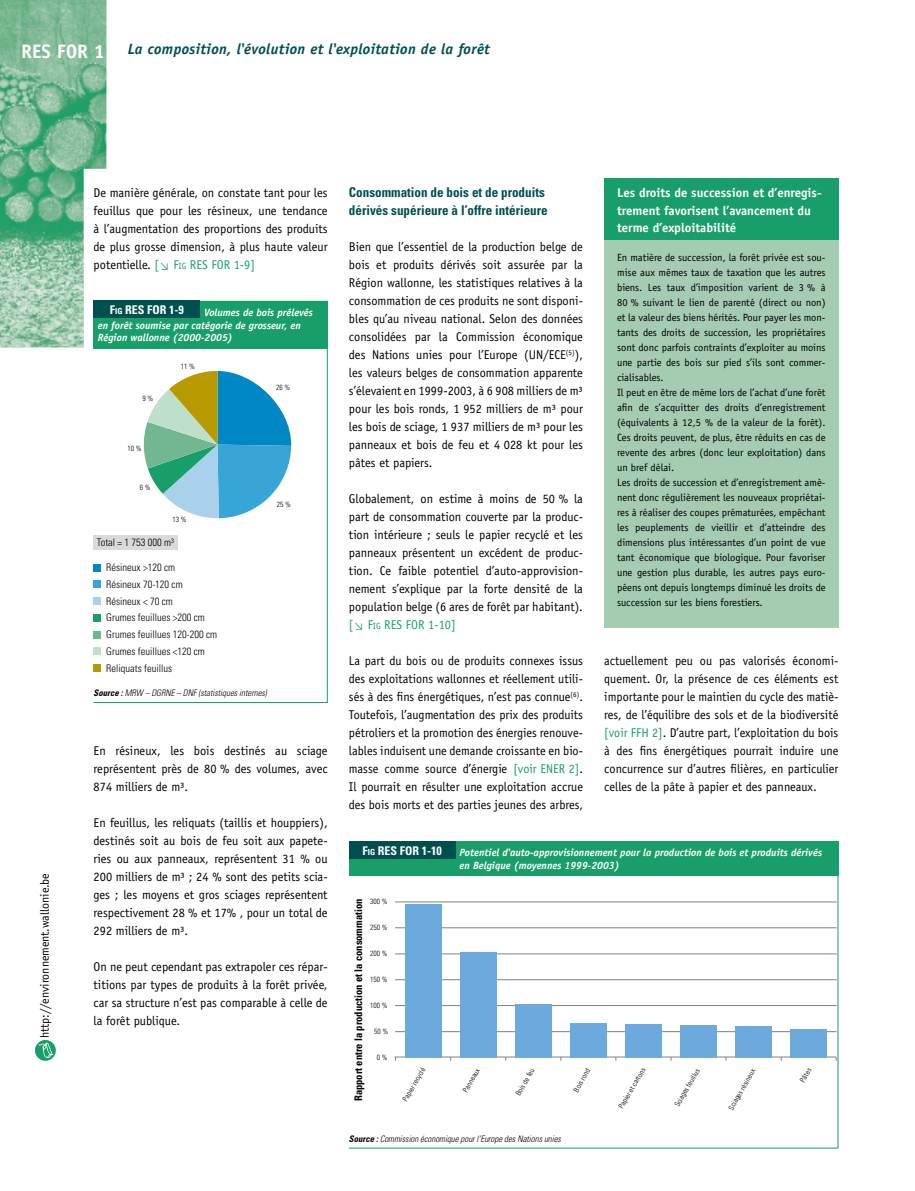
<style>
.page{position:relative;width:915px;height:1191px;background:#fff}
.page>*{position:absolute;margin:0;border:0;box-sizing:border-box;transform-origin:0 0}
.t1{font:700 19.5px "Officina Sans";color:#fff}
.t2{font:italic 700 15px "Officina Sans";letter-spacing:.02em;color:#004f4f}
.t3{font:700 condensed 13.5px/18px "Univers";color:#004f4f}
.t4{font:12.75px/18px "Officina Sans";color:#000;text-align:justify}
.t5{font:12.75px/18px "Officina Sans";color:#000;text-align:justify;scale:.96 1}
.t6{font:700 12.75px/17.2px "Officina Sans";color:#fff}
.t7{font:12px "Officina Sans";color:#000}
.t8{font:700 condensed 12px "Univers";color:#fff}
.t9{font:10.5px/15px "Officina Sans";color:#000}
.t10{font:italic 700 10.5px/12.8px "Officina Sans";color:#fff}
.t11{font:300 condensed 10.5px/16.6px "Univers";color:#000}
.t12{font:700 condensed 10.5px "Univers";color:#000}
.t13{font:italic 300 condensed 9px "Univers";color:#000}
.t14{font:300 condensed 7.5px "Univers";color:#000}
.s1{color:#189e68}
.s2{font-family:"DIN Regular Italic Exp";font-size:10.5px;color:#189e68}
.s3{font-size:8.85px;color:#189e68}
.s4{font-size:8.4px}
.s5{font-weight:700}
</style>
<div class="page">
<img style="left:0;top:0;width:106px;height:347px">
<div style="left:35px;top:1040px;width:21px;height:20px;background:#189e68;border-radius:50%"></div>
<svg style="left:38px;top:1042px;width:15px;height:16px"></svg>
<div style="left:94px;top:301px;width:233px;height:47px;background:#189e68"></div>
<div style="left:94px;top:535px;width:84px;height:14px;background:#d8dadc"></div>
<div style="left:94px;top:664px;width:7px;height:7px;background:#b69a00"></div>
<div style="left:94px;top:647px;width:7px;height:8px;background:#bee0cb"></div>
<div style="left:94px;top:614px;width:7px;height:7px;background:#189e68"></div>
<div style="left:94px;top:631px;width:7px;height:7px;background:#73b791"></div>
<div style="left:94px;top:597px;width:7px;height:7px;background:#a9d1eb"></div>
<div style="left:94px;top:581px;width:7px;height:7px;background:#37a5d6"></div>
<div style="left:94px;top:564px;width:7px;height:7px;background:#0088c4"></div>
<svg style="left:144px;top:371px;width:147px;height:147px"></svg>
<div style="left:93px;top:301px;width:234px;height:402px;border:1px solid #189e68"></div>
<div style="left:94px;top:301px;width:106px;height:17px;background:#004f4f"></div>
<div style="left:349px;top:841px;width:489px;height:34px;background:#189e68"></div>
<hr style="left:395px;top:1031px;width:440px;height:1px;background:#817f84">
<hr style="left:395px;top:1005px;width:440px;height:1px;background:#817f84">
<hr style="left:395px;top:979px;width:440px;height:1px;background:#817f84">
<hr style="left:395px;top:953px;width:440px;height:1px;background:#817f84">
<hr style="left:395px;top:927px;width:440px;height:1px;background:#817f84">
<hr style="left:395px;top:901px;width:440px;height:1px;background:#817f84">
<hr style="left:395px;top:1056px;width:440px;height:1px;background:#817f84">
<div style="left:404px;top:904px;width:37px;height:153px;background:#6caadd"></div>
<div style="left:460px;top:952px;width:36px;height:105px;background:#6caadd"></div>
<div style="left:514px;top:1004px;width:37px;height:53px;background:#6caadd"></div>
<div style="left:570px;top:1023px;width:36px;height:34px;background:#6caadd"></div>
<div style="left:624px;top:1024px;width:37px;height:33px;background:#6caadd"></div>
<div style="left:680px;top:1025px;width:36px;height:32px;background:#6caadd"></div>
<div style="left:735px;top:1026px;width:36px;height:31px;background:#6caadd"></div>
<div style="left:790px;top:1029px;width:36px;height:28px;background:#6caadd"></div>
<div style="left:349px;top:841px;width:106px;height:17px;background:#004f4f"></div>
<div style="left:604px;top:240px;width:234px;height:388px;background:#a3ccb1"></div>
<div style="left:604px;top:179px;width:234px;height:61px;background:#189e68"></div>
<h1 class="t1" style="left:21px;top:39px;width:11px">res</h1>
<h1 class="t1" style="left:57px;top:39px;width:11px">for</h1>
<p class="t2" style="left:128px;top:40px;width:364px">La composition, l'évolution et l'exploitation de la forêt</p>
<h1 class="t1" style="left:94px;top:39px;width:12px">1</h1>
<p class="t7" style="left:38px;top:1038px;width:167px;rotate:-90deg">http://environnement.wallonie.be</p>
<p class="t4" style="left:94px;top:183px;width:235px">De manière générale, on constate tant pour les feuillus que pour les résineux, une tendance à l’augmentation des proportions des produits de plus grosse dimension, à plus haute valeur potentielle. <span class="s1">[</span><span class="s2">u</span> <span class="s1">F</span><span class="s3">ig</span> <span class="s1">RES FOR 1-9]</span></p>
<p class="t8" style="left:110px;top:302px;width:76px">F<span class="s4">ig</span> res for 1-9</p>
<p class="t10" style="left:98px;top:306px;width:216px;text-indent:106px">Volumes de bois prélevés en forêt soumise par catégorie de grosseur, en<br>Région wallonne (2000-2005)</p>
<p class="t14" style="left:142px;top:394px;width:12px">9 %</p>
<p class="t14" style="left:181px;top:362px;width:16px">11 %</p>
<p class="t14" style="left:276px;top:383px;width:16px">26 %</p>
<p class="t14" style="left:127px;top:443px;width:16px">10 %</p>
<p class="t14" style="left:140px;top:483px;width:12px">6 %</p>
<p class="t14" style="left:172px;top:514px;width:16px">13 %</p>
<p class="t11" style="left:97px;top:534px;width:79px">Total = 1 753 000 m³</p>
<p class="t11" style="left:106px;top:559px;width:112px">Résineux &gt;120 cm<br>Résineux 70-120 cm<br>Résineux &lt; 70 cm<br>Grumes feuillues &gt;200 cm<br>Grumes feuillues 120-200 cm<br>Grumes feuillues &lt;120 cm<br>Reliquats feuillus</p>
<p class="t13" style="left:94px;top:687px;width:175px"><span class="s5">Source :</span> MRW – DGRNE – DNF (statistiques internes)</p>
<p class="t14" style="left:276px;top:499px;width:16px">25 %</p>
<p class="t4" style="left:94px;top:741px;width:235px">En résineux, les bois destinés au sciage représentent près de 80 % des volumes, avec 874 milliers de m³.</p>
<p class="t4" style="left:94px;top:813px;width:235px">En feuillus, les reliquats (taillis et houppiers), destinés soit au bois de feu soit aux papete&shy;ries ou aux panneaux, représentent 31 % ou 200 milliers de m³ ; 24 % sont des petits scia&shy;ges ; les moyens et gros sciages représentent respectivement 28 % et 17% , pour un total de 292 milliers de m³.</p>
<p class="t4" style="left:94px;top:957px;width:235px">On ne peut cependant pas extrapoler ces répar&shy;titions par types de produits à la forêt privée, car sa structure n’est pas comparable à celle de la forêt publique.</p>
<p class="t3" style="left:349px;top:183px;width:200px">Consommation de bois et de produits dérivés supérieure à l’offre intérieure</p>
<p class="t4" style="left:349px;top:237px;width:235px">Bien que l’essentiel de la production belge de bois et produits dérivés soit assurée par la Région wallonne, les statistiques relatives à la consommation de ces produits ne sont disponi&shy;bles qu’au niveau national. Selon des données consolidées par la Commission économique des Nations unies pour l’Europe (U N/ECE<sup>(5)</sup>), les valeurs belges de consommation apparente s’élevaient en 1999-2003, à 6 908 milliers de m³ pour les bois ronds, 1 952 milliers de m³ pour les bois de sciage, 1 937 milliers de m³ pour les panneaux et bois de feu et 4 028 kt pour les pâtes et papiers.</p>
<p class="t4" style="left:349px;top:489px;width:235px">Globalement, on estime à moins de 50 % la part de consommation couverte par la produc&shy;tion intérieure ; seuls le papier recyclé et les panneaux présentent un excédent de produc&shy;tion. Ce faible potentiel d’auto-approvision&shy;nement s’explique par la forte densité de la population belge (6 ares de forêt par habitant). <span class="s1">[</span><span class="s2">u</span> <span class="s1">F</span><span class="s3">ig</span> <span class="s1">RES FOR 1-10]</span></p>
<p class="t5" style="left:349px;top:651px;width:245px">La part du bois ou de produits connexes issus des exploitations wallonnes et réellement utili&shy;sés à des fins énergétiques, n’est pas connue<sup>(6)</sup>.<br>Toutefois, l’augmentation des prix des produits pétroliers et la promotion des énergies renouve&shy;lables induisent une demande croissante en bio&shy;masse comme source d’énergie <span class="s1">[voir ENER 2]</span>.<br>Il pourrait en résulter une exploitation accrue des bois morts et des parties jeunes des arbres,</p>
<p class="t5" style="left:604px;top:651px;width:245px">actuellement peu ou pas valorisés économi&shy;quement. Or, la présence de ces éléments est importante pour le maintien du cycle des matiè&shy;res, de l’équilibre des sols et de la biodiversité <span class="s1">[voir FFH 2]</span>. D’autre part, l’exploitation du bois à des fins énergétiques pourrait induire une concurrence sur d’autres filières, en particulier celles de la pâte à papier et des panneaux.</p>
<p class="t6" style="left:617px;top:184px;width:206px">Les droits de succession et d’enregis&shy;trement favorisent l’avancement du terme d’exploitabilité</p>
<p class="t9" style="left:617px;top:250px;width:210px">En matière de succession, la forêt privée est sou&shy;mise aux mêmes taux de taxation que les autres biens. Les taux d’imposition varient de 3 % à 80 % suivant le lien de parenté (direct ou non) et la valeur des biens hérités. Pour payer les mon&shy;tants des droits de succession, les propriétaires sont donc parfois contraints d’exploiter au moins une partie des bois sur pied s’ils sont commer&shy;cialisables.<br>Il peut en être de même lors de l’achat d’une forêt afin de s’acquitter des droits d’enregistrement (équivalents à 12,5 % de la valeur de la forêt).<br>Ces droits peuvent, de plus, être réduits en cas de revente des arbres (donc leur exploitation) dans un bref délai.<br>Les droits de succession et d’enregistrement amè&shy;nent donc régulièrement les nouveaux propriétai&shy;res à réaliser des coupes prématurées, empêchant les peuplements de vieillir et d’atteindre des dimensions plus intéressantes d’un point de vue tant économique que biologique. Pour favoriser une gestion plus durable, les autres pays euro&shy;péens ont depuis longtemps diminué les droits de succession sur les biens forestiers.</p>
<p class="t8" style="left:362px;top:843px;width:81px">F<span class="s4">ig</span> res for 1-10</p>
<p class="t10" style="left:459px;top:846px;width:364px">Potentiel d'auto-approvisionnement pour la production de bois et produits dérivés en Belgique (moyennes 1999-2003)</p>
<p class="t14" style="left:370px;top:897px;width:19px">300 %</p>
<p class="t12" style="left:352px;top:1101px;width:204px;rotate:-90deg">Rapport entre la production et la consommation</p>
<p class="t14" style="left:370px;top:923px;width:19px">250 %</p>
<p class="t14" style="left:370px;top:949px;width:19px">200 %</p>
<p class="t14" style="left:370px;top:974px;width:19px">150 %</p>
<p class="t14" style="left:370px;top:1000px;width:19px">100 %</p>
<p class="t14" style="left:374px;top:1026px;width:16px">50 %</p>
<p class="t14" style="left:377px;top:1052px;width:12px">0 %</p>
<p class="t14" style="left:400px;top:1098px;width:39px;rotate:-60deg">Papier recyclé</p>
<p class="t14" style="left:460px;top:1089px;width:28px;rotate:-60deg">Panneaux</p>
<p class="t14" style="left:513px;top:1092px;width:32px;rotate:-60deg">Bois de feu</p>
<p class="t14" style="left:571px;top:1089px;width:27px;rotate:-60deg">Bois rond</p>
<p class="t14" style="left:616px;top:1105px;width:47px;rotate:-60deg">Papier et cartons</p>
<p class="t14" style="left:672px;top:1103px;width:44px;rotate:-60deg">Sciages feuillus</p>
<p class="t14" style="left:726px;top:1107px;width:47px;rotate:-60deg">Sciages résineux</p>
<p class="t14" style="left:797px;top:1079px;width:16px;rotate:-60deg">Pâtes</p>
<p class="t13" style="left:349px;top:1133px;width:213px"><span class="s5">Source :</span> Commission économique pour l’Europe des Nations unies</p>
</div>
